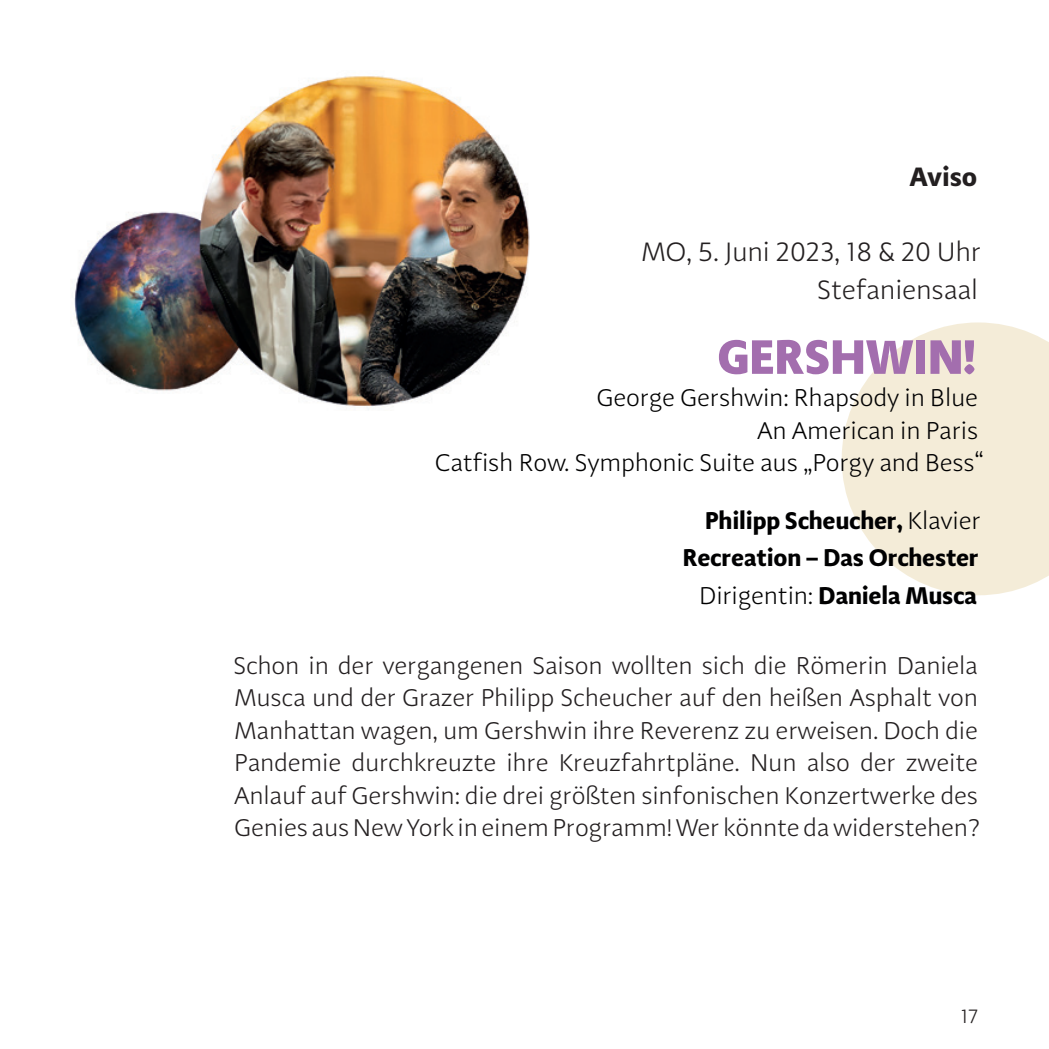
<style>
.page{position:relative;width:1049px;height:1049px;background:#fff}
.page>*{position:absolute;margin:0;border:0;box-sizing:border-box;transform-origin:0 0}
.t1{font:900 50px "Adagio Sans";color:#a36eae}
.t2{font:300 27.5px/37.5px "Adagio Sans";letter-spacing:-.01em;color:#231f20;text-align:right}
.t3{font:700 27.5px "Adagio Sans";letter-spacing:-.01em;color:#231f20}
.t4{font:300 25px/32.5px "Adagio Sans";letter-spacing:-.01em;color:#231f20;text-align:justify}
.t5{font:300 25px/32.5px "Adagio Sans";letter-spacing:-.01em;color:#000001;text-align:right}
.t6{font:700 25px/37.5px "Adagio Sans";letter-spacing:-.01em;color:#000001;text-align:right}
.t7{font:300 20px "Adagio Sans";color:#231f20}
.s1{font-weight:300}
</style>
<div class="page">
<svg style="left:842px;top:322px;width:207px;height:273px;fill:#f4ecd8"></svg>
<img style="left:74px;top:76px;width:456px;height:334px">
<p class="t3" style="left:909px;top:159px;width:69px">Aviso</p>
<p class="t2" style="left:641px;top:233px;width:341px">MO, 5. Juni 2023, 18 &amp; 20 Uhr<br>Stefaniensaal</p>
<h1 class="t1" style="left:717px;top:323px;width:260px">GERSHWIN!</h1>
<p class="t5" style="left:435px;top:382px;width:551px">George Gershwin: Rhapsody in Blue<br>An American in Paris<br>Catfish Row. Symphonic Suite aus „Porgy and Bess“</p>
<p class="t6" style="left:683px;top:502px;width:300px">Philipp Scheucher, <span class="s1">Klavier<br></span>Recreation – Das Orchester<br><span class="s1">Dirigentin:</span> Daniela Musca</p>
<p class="t4" style="left:233px;top:649px;width:748px">Schon in der vergangenen Saison wollten sich die Römerin Daniela Musca und der Grazer Philipp Scheucher auf den heißen Asphalt von Manhattan wagen, um Gershwin ihre Reverenz zu erweisen. Doch die Pandemie durchkreuzte ihre Kreuzfahrtpläne. Nun also der zweite Anlauf auf Gershwin: die drei größten sinfonischen Konzertwerke des Genies aus New York in einem Programm! Wer könnte da widerstehen?</p>
<p class="t7" style="left:960px;top:1004px;width:19px">17</p>
</div>
